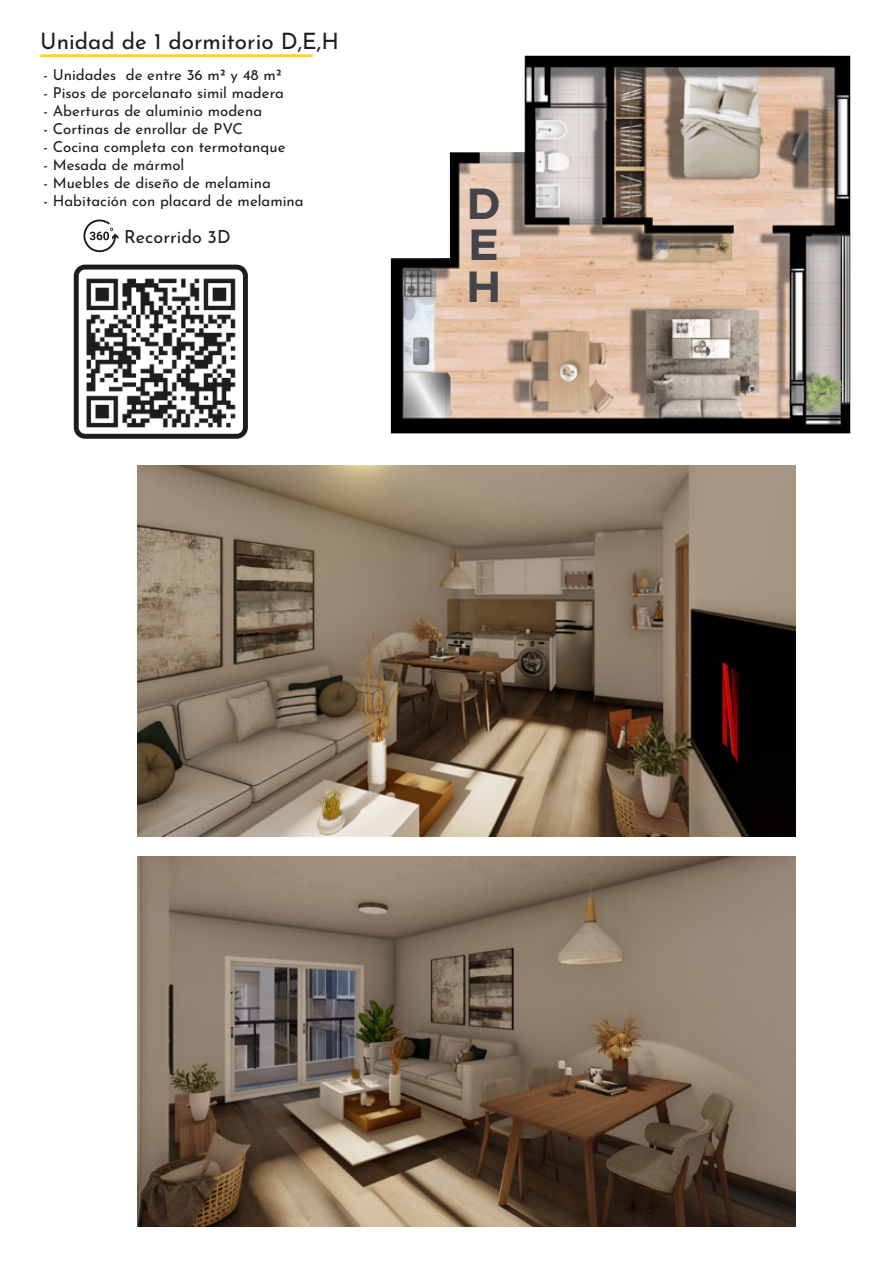
<style>
.page{position:relative;width:893px;height:1263px;background:#fff}
.page>*{position:absolute;margin:0;border:0;box-sizing:border-box;transform-origin:0 0}
.t1{font:700 43.35px/41.4px "Suprema";color:#44444a;text-align:justify}
.t2{font:22.5px "Josefin Sans";color:#1d1d1b}
.t3{font:18px "Josefin Sans";color:#1d1d1b}
.t4{font:15px "Josefin Sans";color:#1d1d1b}
</style>
<div class="page">
<img style="left:391px;top:56px;width:459px;height:377px">
<hr style="left:40px;top:54px;width:273px;height:3px;background:#fbd52d">
<img style="left:137px;top:466px;width:658px;height:370px">
<img style="left:137px;top:856px;width:658px;height:371px">
<svg style="left:83px;top:219px;width:36px;height:33px"></svg>
<svg style="left:74px;top:265px;width:174px;height:174px"></svg>
<img style="left:84px;top:273px;width:154px;height:158px">
<h2 class="t2" style="left:40px;top:22px;width:300px">Unidad de 1 dormitorio D,E,H</h2>
<p class="t4" style="left:43px;top:62px;width:240px">- Unidades de entre 36 m² y 48 m²</p>
<p class="t4" style="left:43px;top:80px;width:242px">- Pisos de porcelanato simil madera</p>
<p class="t4" style="left:43px;top:98px;width:220px">- Aberturas de aluminio modena</p>
<p class="t4" style="left:43px;top:116px;width:201px">- Cortinas de enrollar de PVC</p>
<p class="t4" style="left:43px;top:134px;width:243px">- Cocina completa con termotanque</p>
<p class="t4" style="left:43px;top:152px;width:142px">- Mesada de mármol</p>
<p class="t4" style="left:43px;top:170px;width:229px">- Muebles de diseño de melamina</p>
<p class="t4" style="left:43px;top:188px;width:262px">- Habitación con placard de melamina</p>
<p class="t3" style="left:124px;top:221px;width:108px">Recorrido 3D</p>
<h1 class="t1" style="left:467px;top:183px;width:35px">D E H</h1>
</div>
